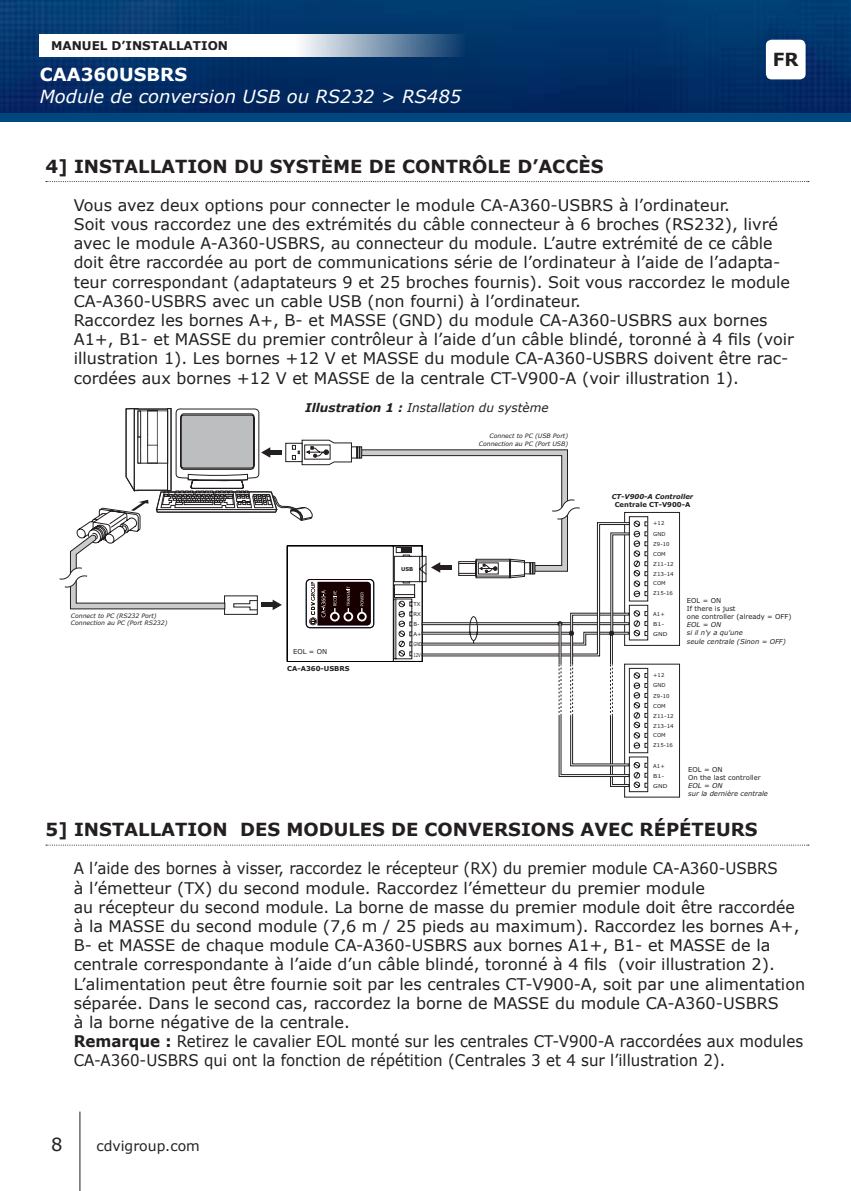
<style>
.page{position:relative;width:851px;height:1191px;background:#fff}
.page>*{position:absolute;margin:0;border:0;box-sizing:border-box;transform-origin:0 0}
.t1{font:700 18px "Verdana";color:#231f20}
.t2{font:italic 18px "Verdana";color:#fff}
.t3{font:700 18px "Verdana";color:#fff}
.t4{font:18px "Verdana";color:#231f20}
.t5{font:16px/19.2px "Verdana";color:#231f20;scale:.94 1}
.t6{font:16px/19.2px "Verdana";color:#231f20}
.t7{font:14px "Verdana";color:#231f20}
.t8{font:italic 12px "Verdana";color:#231f20}
.t9{font:700 12px "Verdana";color:#231f20}
.t10{font:6.8px/8.2px "Verdana";color:#231f20}
.t11{font:italic 6.8px/8.2px "Verdana";color:#231f20}
.t12{font:700 6.8px "Verdana";color:#231f20}
.t13{font:italic 700 6.8px "Verdana";color:#231f20}
.t14{font:italic 6.2px/7.4px "Verdana";color:#231f20;text-align:right}
.t15{font:5.4px/10.2px "Verdana";color:#231f20}
.t16{font:700 5.4px "Verdana";color:#231f20}
.s1{font-weight:700}
</style>
<div class="page">
<hr style="left:79px;top:1111px;width:1px;height:80px;background:#231f20">
<svg style="left:46px;top:181px;width:762px;height:1px"></svg>
<svg style="left:46px;top:844px;width:762px;height:1px"></svg>
<svg style="left:59px;top:408px;width:621px;height:389px"></svg>
<img style="left:0;top:0;width:850px;height:113px">
<div style="left:0;top:113px;width:850px;height:9px;background:#00467f"></div>
<svg style="left:40px;top:34px;width:425px;height:23px"></svg>
<div style="left:765px;top:40px;width:40px;height:39px;background:#fff;border-radius:6px"></div>
<p class="t9" style="left:51px;top:37px;width:178px">MANUEL D’INSTALLATION</p>
<p class="t3" style="left:40px;top:62px;width:149px">CAA360USBRS</p>
<p class="t2" style="left:40px;top:84px;width:423px">Module de conversion USB ou RS232 &gt; RS485</p>
<p class="t1" style="left:772px;top:47px;width:27px">FR</p>
<p class="t1" style="left:45px;top:153px;width:559px">4] INSTALLATION DU SYSTÈME DE CONTRÔLE D’ACCÈS</p>
<p class="t6" style="left:74px;top:195px;width:721px">Vous avez deux options pour connecter le module CA-A360-USBRS à l’ordinateur.<br>Soit vous raccordez une des extrémités du câble connecteur à 6 broches (RS232), livré avec le module A-A360-USBRS, au connecteur du module. L’autre extrémité de ce câble doit être raccordée au port de communications série de l’ordinateur à l’aide de l’adapta&shy;teur correspondant (adaptateurs 9 et 25 broches fournis). Soit vous raccordez le module CA-A360-USBRS avec un cable USB (non fourni) à l’ordinateur.<br>Raccordez les bornes A+, B- et MASSE (GND) du module CA-A360-USBRS aux bornes A1+, B1- et MASSE du premier contrôleur à l’aide d’un câble blindé, toronné à 4 fils (voir illustration 1). Les bornes +12 V et MASSE du module CA-A360-USBRS doivent être rac&shy;cordées aux bornes +12 V et MASSE de la centrale CT-V900-A (voir illustration 1).</p>
<p class="t8" style="left:305px;top:399px;width:245px"><span class="s1">Illustration 1 :</span> Installation du système</p>
<p class="t14" style="left:71px;top:612px;width:98px;text-align:left">Connect to PC (RS232 Port)<br>Connection au PC (Port RS232)</p>
<p class="t10" style="left:293px;top:647px;width:36px">EOL = ON</p>
<p class="t12" style="left:287px;top:664px;width:64px">CA-A360-USBRS</p>
<p class="t16" style="left:401px;top:566px;width:14px">USB</p>
<p class="t15" style="left:413px;top:598px;width:8px">TX</p>
<p class="t15" style="left:413px;top:608px;width:10px">RX<br>B-<br>A+<br>GND<br>12V</p>
<p class="t14" style="left:479px;top:432px;width:91px">Connect to PC (USB Port)<br>Connection au PC (Port USB)</p>
<p class="t13" style="left:611px;top:492px;width:83px">CT-V900-A Controller</p>
<p class="t12" style="left:614px;top:500px;width:77px">Centrale CT-V900-A</p>
<p class="t15" style="left:653px;top:518px;width:13px">+12</p>
<p class="t15" style="left:653px;top:528px;width:22px">GND<br>Z9-10<br>COM<br>Z11-12<br>Z13-14</p>
<p class="t15" style="left:653px;top:578px;width:21px">COM<br>Z15-16</p>
<p class="t15" style="left:653px;top:608px;width:16px">A1+<br>B1-<br>GND</p>
<p class="t15" style="left:653px;top:670px;width:22px">+12<br>GND<br>Z9-10<br>COM<br>Z11-12<br>Z13-14</p>
<p class="t15" style="left:653px;top:729px;width:21px">COM<br>Z15-16</p>
<p class="t15" style="left:653px;top:760px;width:16px">A1+<br>B1-<br>GND</p>
<p class="t10" style="left:686px;top:596px;width:106px">EOL = ON<br>If there is just<br>one controller (already = OFF)</p>
<p class="t11" style="left:686px;top:620px;width:101px">EOL = ON<br>si il n'y a qu'une<br>seule centrale (Sinon = OFF)</p>
<p class="t10" style="left:688px;top:764px;width:74px">EOL = ON<br>On the last controller</p>
<p class="t11" style="left:688px;top:781px;width:81px">EOL = ON<br>sur la dernière centrale</p>
<p class="t1" style="left:45px;top:817px;width:713px">5] INSTALLATION DES MODULES DE CONVERSIONS AVEC RÉPÉTEURS</p>
<p class="t5" style="left:74px;top:858px;width:779px">A l’aide des bornes à visser, raccordez le récepteur (RX) du premier module CA-A360-USBRS<br>à l’émetteur (TX) du second module. Raccordez l’émetteur du premier module<br>au récepteur du second module. La borne de masse du premier module doit être raccordée à la MASSE du second module (7,6 m / 25 pieds au maximum). Raccordez les bornes A+, B- et MASSE de chaque module CA-A360-USBRS aux bornes A1+, B1- et MASSE de la centrale correspondante à l’aide d’un câble blindé, toronné à 4 fils (voir illustration 2).<br>L’alimentation peut être fournie soit par les centrales CT-V900-A, soit par une alimentation séparée. Dans le second cas, raccordez la borne de MASSE du module CA-A360-USBRS<br>à la borne négative de la centrale.<br><span class="s1">Remarque :</span> Retirez le cavalier EOL monté sur les centrales CT-V900-A raccordées aux modules CA-A360-USBRS qui ont la fonction de répétition (Centrales 3 et 4 sur l’illustration 2).</p>
<p class="t4" style="left:51px;top:1132px;width:13px">8</p>
<p class="t7" style="left:96px;top:1136px;width:105px">cdvigroup.com</p>
</div>
